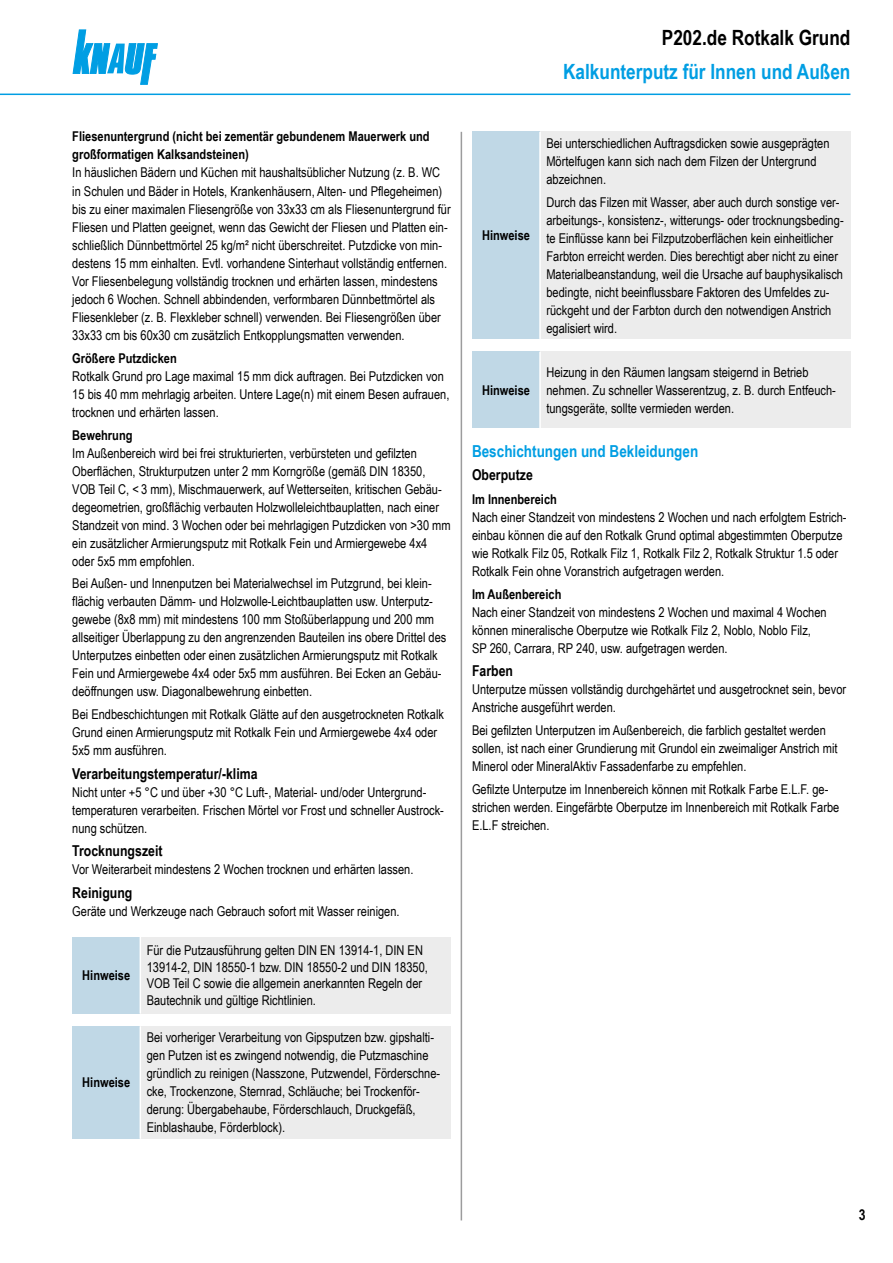
<style>
.page{position:relative;width:893px;height:1263px;background:#fff}
.page>*{position:absolute;margin:0;border:0;box-sizing:border-box;transform-origin:0 0}
.Ue2_Kopf_14cyan_TB{font:700 21px "Arial Narrow";color:#009ee3}
.Ue1_Kopf_14schwarz_T{font:700 21px "Arial Narrow";color:#000}
.Ue3_11cyan_TB{font:700 16.5px "Arial Narrow";color:#009ee3}
.Ue4_10schwarz_TB{font:700 15px "Arial Narrow";color:#000}
.Seite_rechts_TB{font:700 15px "Arial Narrow";color:#000}
.Text_TB{font:13.5px/18px "Arial Narrow";color:#000}
.Text_Abs_o_TB{font:13.5px/18px "Arial Narrow";color:#000}
.Hinweis_Text_TB{font:13.5px/16.5px "Arial Narrow";color:#000}
.Ue5_9schwarz_TB{font:700 13.5px/18px "Arial Narrow";color:#000}
.Hinweis_TB{font:700 13.5px "Arial Narrow";color:#000}
</style>
<div class="page">
<svg style="left:73px;top:30px;width:84px;height:54px"></svg>
<hr style="left:0;top:94px;width:850px;height:1px;background:#009ee3">
<hr style="left:461px;top:132px;width:1px;height:1088px;background:#9c9c9d">
<div style="left:72px;top:937px;width:68px;height:76px;background:#c0d8e6"></div>
<div style="left:140px;top:937px;width:311px;height:76px;background:#ececec"></div>
<hr style="left:140px;top:937px;width:1px;height:76px;background:#fff">
<div style="left:72px;top:1026px;width:68px;height:113px;background:#c0d8e6"></div>
<div style="left:140px;top:1026px;width:311px;height:113px;background:#ececec"></div>
<hr style="left:140px;top:1026px;width:1px;height:113px;background:#fff">
<div style="left:472px;top:132px;width:68px;height:207px;background:#c0d8e6"></div>
<div style="left:540px;top:132px;width:310px;height:207px;background:#ececec"></div>
<hr style="left:539px;top:132px;width:2px;height:207px;background:#fff">
<div style="left:472px;top:352px;width:68px;height:76px;background:#c0d8e6"></div>
<div style="left:540px;top:352px;width:310px;height:76px;background:#ececec"></div>
<hr style="left:539px;top:352px;width:2px;height:76px;background:#fff">
<p class="Ue5_9schwarz_TB" style="left:72px;top:127px;width:359px">Fliesenuntergrund (nicht bei zementär gebundenem Mauerwerk und großformatigen Kalksandsteinen)</p>
<p class="Text_TB" style="left:72px;top:163px;width:380px">In häuslichen Bädern und Küchen mit haushaltsüblicher Nutzung (z. B. WC in Schulen und Bäder in Hotels, Krankenhäusern, Alten- und Pflegeheimen) bis zu einer maximalen Fliesengröße von 33x33 cm als Fliesenuntergrund für Fliesen und Platten geeignet, wenn das Gewicht der Fliesen und Platten ein&shy;schließlich Dünnbettmörtel 25 kg/m² nicht überschreitet. Putzdicke von min&shy;destens 15 mm einhalten. Evtl. vorhandene Sinterhaut vollständig entfernen.<br>Vor Fliesenbelegung vollständig trocknen und erhärten lassen, mindestens jedoch 6 Wochen. Schnell abbindenden, verformbaren Dünnbettmörtel als Fliesenkleber (z. B. Flexkleber schnell) verwenden. Bei Fliesengrößen über 33x33 cm bis 60x30 cm zusätzlich Entkopplungsmatten verwenden.</p>
<p class="Ue5_9schwarz_TB" style="left:72px;top:348px;width:106px">Größere Putzdicken</p>
<p class="Text_TB" style="left:72px;top:366px;width:379px">Rotkalk Grund pro Lage maximal 15 mm dick auftragen. Bei Putzdicken von<br>15 bis 40 mm mehrlagig arbeiten. Untere Lage(n) mit einem Besen aufrauen, trocknen und erhärten lassen.</p>
<p class="Ue5_9schwarz_TB" style="left:72px;top:425px;width:62px">Bewehrung</p>
<p class="Text_TB" style="left:72px;top:443px;width:380px">Im Außenbereich wird bei frei strukturierten, verbürsteten und gefilzten Oberflächen, Strukturputzen unter 2 mm Korngröße (gemäß DIN 18350, VOB Teil C, &lt; 3 mm), Mischmauerwerk, auf Wetterseiten, kritischen Gebäu&shy;degeometrien, großflächig verbauten Holzwolleleichtbauplatten, nach einer Standzeit von mind. 3 Wochen oder bei mehrlagigen Putzdicken von &gt;30 mm ein zusätzlicher Armierungsputz mit Rotkalk Fein und Armiergewebe 4x4 oder 5x5 mm empfohlen.</p>
<p class="Text_Abs_o_TB" style="left:72px;top:574px;width:376px">Bei Außen- und Innenputzen bei Materialwechsel im Putzgrund, bei klein&shy;flächig verbauten Dämm- und Holzwolle-Leichtbauplatten usw. Unterputz&shy;gewebe (8x8 mm) mit mindestens 100 mm Stoßüberlappung und 200 mm allseitiger Überlappung zu den angrenzenden Bauteilen ins obere Drittel des Unterputzes einbetten oder einen zusätzlichen Armierungsputz mit Rotkalk Fein und Armiergewebe 4x4 oder 5x5 mm ausführen. Bei Ecken an Gebäu&shy;deöffnungen usw. Diagonalbewehrung einbetten.</p>
<p class="Text_Abs_o_TB" style="left:72px;top:705px;width:373px">Bei Endbeschichtungen mit Rotkalk Glätte auf den ausgetrockneten Rotkalk<br>Grund einen Armierungsputz mit Rotkalk Fein und Armiergewebe 4x4 oder<br>5x5 mm ausführen.</p>
<p class="Ue4_10schwarz_TB" style="left:72px;top:762px;width:187px">Verarbeitungstemperatur/-klima</p>
<p class="Text_TB" style="left:72px;top:782px;width:373px">Nicht unter +5 °C und über +30 °C Luft-, Material- und/oder Untergrund&shy;temperaturen verarbeiten. Frischen Mörtel vor Frost und schneller Austrock&shy;nung schützen.</p>
<p class="Ue4_10schwarz_TB" style="left:72px;top:839px;width:92px">Trocknungszeit</p>
<p class="Text_TB" style="left:72px;top:860px;width:343px">Vor Weiterarbeit mindestens 2 Wochen trocknen und erhärten lassen.</p>
<p class="Ue4_10schwarz_TB" style="left:72px;top:881px;width:62px">Reinigung</p>
<p class="Text_TB" style="left:72px;top:901px;width:329px">Geräte und Werkzeuge nach Gebrauch sofort mit Wasser reinigen.</p>
<p class="Hinweis_TB" style="left:82px;top:965px;width:49px">Hinweise</p>
<p class="Hinweis_TB" style="left:82px;top:1072px;width:49px">Hinweise</p>
<p class="Hinweis_Text_TB" style="left:147px;top:942px;width:283px">Für die Putzausführung gelten DIN EN 13914-1, DIN EN 13914-2, DIN 18550-1 bzw. DIN 18550-2 und DIN 18350, VOB Teil C sowie die allgemein anerkannten Regeln der Bautechnik und gültige Richtlinien.</p>
<p class="Text_Abs_o_TB" style="left:147px;top:1028px;width:295px">Bei vorheriger Verarbeitung von Gipsputzen bzw. gipshalti&shy;gen Putzen ist es zwingend notwendig, die Putzmaschine gründlich zu reinigen (Nasszone, Putzwendel, Förderschne&shy;cke, Trockenzone, Sternrad, Schläuche; bei Trockenför&shy;derung: Übergabehaube, Förderschlauch, Druckgefäß, Einblashaube, Förderblock).</p>
<p class="Ue1_Kopf_14schwarz_T" style="left:662px;top:22px;width:190px">P202.de Rotkalk Grund</p>
<p class="Ue2_Kopf_14cyan_TB" style="left:563px;top:56px;width:289px">Kalkunterputz für Innen und Außen</p>
<p class="Hinweis_TB" style="left:482px;top:225px;width:49px">Hinweise</p>
<p class="Text_Abs_o_TB" style="left:546px;top:134px;width:285px">Bei unterschiedlichen Auftragsdicken sowie ausgeprägten<br>Mörtelfugen kann sich nach dem Filzen der Untergrund abzeichnen.</p>
<p class="Text_Abs_o_TB" style="left:546px;top:192px;width:299px">Durch das Filzen mit Wasser, aber auch durch sonstige ver&shy;arbeitungs-, konsistenz-, witterungs- oder trocknungsbeding&shy;te Einflüsse kann bei Filzputzoberflächen kein einheitlicher Farbton erreicht werden. Dies berechtigt aber nicht zu einer Materialbeanstandung, weil die Ursache auf bauphysikalisch bedingte, nicht beeinflussbare Faktoren des Umfeldes zu&shy;rückgeht und der Farbton durch den notwendigen Anstrich egalisiert wird.</p>
<p class="Text_Abs_o_TB" style="left:546px;top:363px;width:291px">Heizung in den Räumen langsam steigernd in Betrieb nehmen. Zu schneller Wasserentzug, z. B. durch Entfeuch&shy;tungsgeräte, sollte vermieden werden.</p>
<p class="Ue3_11cyan_TB" style="left:472px;top:439px;width:228px">Beschichtungen und Bekleidungen</p>
<p class="Ue4_10schwarz_TB" style="left:472px;top:464px;width:62px">Oberputze</p>
<p class="Ue5_9schwarz_TB" style="left:472px;top:489px;width:86px">Im Innenbereich</p>
<p class="Text_TB" style="left:472px;top:507px;width:376px">Nach einer Standzeit von mindestens 2 Wochen und nach erfolgtem Estrich&shy;einbau können die auf den Rotkalk Grund optimal abgestimmten Oberputze wie Rotkalk Filz 05, Rotkalk Filz 1, Rotkalk Filz 2, Rotkalk Struktur 1.5 oder Rotkalk Fein ohne Voranstrich aufgetragen werden.</p>
<p class="Ue5_9schwarz_TB" style="left:472px;top:584px;width:91px">Im Außenbereich</p>
<p class="Text_TB" style="left:472px;top:602px;width:356px">Nach einer Standzeit von mindestens 2 Wochen und maximal 4 Wochen können mineralische Oberputze wie Rotkalk Filz 2, Noblo, Noblo Filz,</p>
<p class="Text_TB" style="left:472px;top:638px;width:257px">SP 260, Carrara, RP 240, usw. aufgetragen werden.</p>
<p class="Ue4_10schwarz_TB" style="left:472px;top:659px;width:43px">Farben</p>
<p class="Text_TB" style="left:472px;top:680px;width:376px">Unterputze müssen vollständig durchgehärtet und ausgetrocknet sein, bevor<br>Anstriche ausgeführt werden.</p>
<p class="Text_Abs_o_TB" style="left:472px;top:721px;width:367px">Bei gefilzten Unterputzen im Außenbereich, die farblich gestaltet werden sollen, ist nach einer Grundierung mit Grundol ein zweimaliger Anstrich mit<br>Minerol oder MineralAktiv Fassadenfarbe zu empfehlen.</p>
<p class="Text_Abs_o_TB" style="left:472px;top:779px;width:369px">Gefilzte Unterputze im Innenbereich können mit Rotkalk Farbe E.L.F. ge&shy;strichen werden. Eingefärbte Oberputze im Innenbereich mit Rotkalk Farbe<br>E.L.F streichen.</p>
<p class="Hinweis_TB" style="left:482px;top:380px;width:49px">Hinweise</p>
<p class="Seite_rechts_TB" style="left:859px;top:1204px;width:8px">3</p>
</div>
